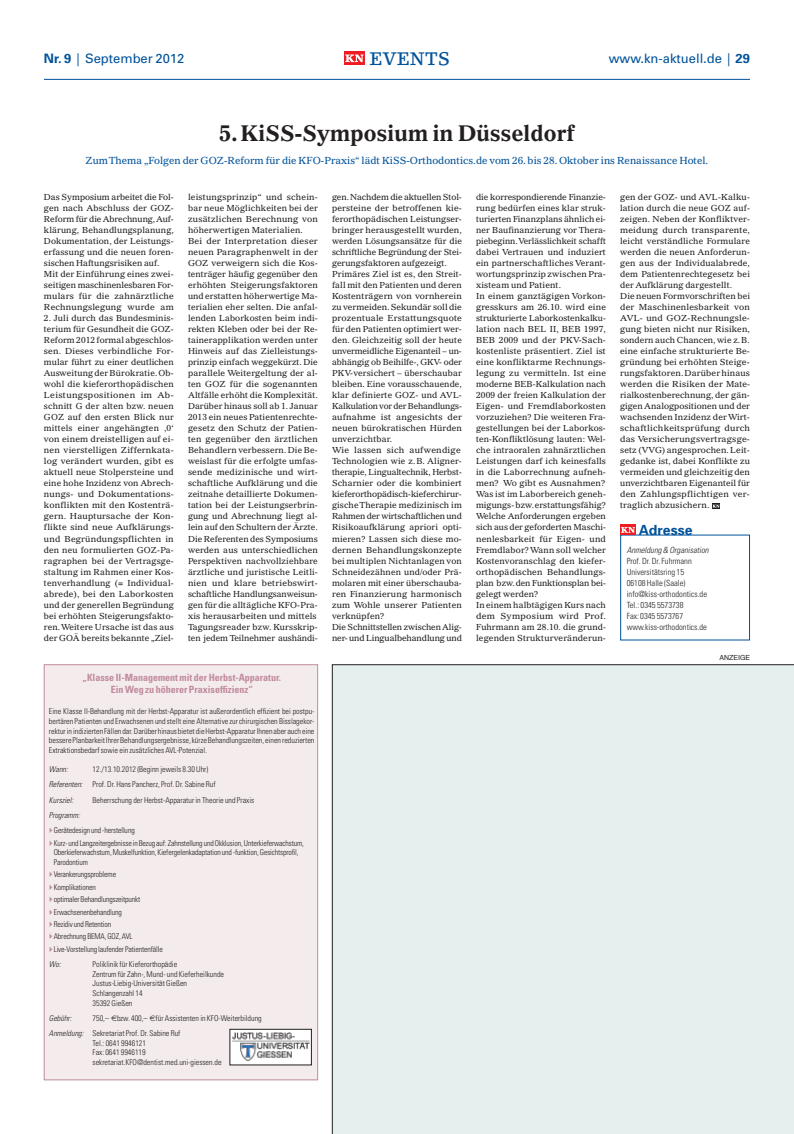
<style>
.page{position:relative;width:794px;height:1134px;background:#fff}
.page>*{position:absolute;margin:0;border:0;box-sizing:border-box;transform-origin:0 0}
.t1{font:700 22px "Gazette LH";color:#231f20}
.t2{font:18px "Lino Letter Medium Os F";color:#01529a}
.t3{font:700 14px "Univers";color:#01529a}
.t4{font:13px "Univers";color:#01529a}
.t5{font:10px "Gazette LH";color:#01529a}
.t6{font:700 condensed 10px/12px "Univers";color:#c08b9d;text-align:center}
.t7{font:8.5px/11px "Gazette LH";letter-spacing:.01em;color:#231f20}
.t8{font:300 condensed 8.5px/11px "Univers";color:#231f20}
.t9{font:italic 300 condensed 8.5px "Univers";color:#231f20}
.t10{font:300 condensed 8px/9.6px "Univers";color:#231f20}
.t11{font:italic 300 condensed 8px "Univers";color:#231f20}
.t12{font:7px "Helvetica";color:#231f20}
.s1{font-weight:700}
.s2{font-style:italic}
</style>
<div class="page">
<svg style="left:712px;top:504px;width:8px;height:4px"></svg>
<div style="left:344px;top:52px;width:20px;height:13px;background:#ee1d23"></div>
<svg style="left:345px;top:54px;width:18px;height:8px"></svg>
<hr style="left:44px;top:79px;width:706px;height:1px;background:#01529a">
<div style="left:332px;top:664px;width:462px;height:470px;background:#e5efed"></div>
<div style="left:44px;top:665px;width:273px;height:414px;background:#f4ebed"></div>
<div style="left:44px;top:664px;width:274px;height:416px;border:1px solid #c08b9d"></div>
<div style="left:230px;top:1029px;width:81px;height:36px;background:#fff"></div>
<img style="left:233px;top:1032px;width:76px;height:29px">
<div style="left:230px;top:1029px;width:81px;height:36px;border:1px solid #231f20"></div>
<div style="left:620px;top:534px;width:130px;height:106px;border:1px solid #01529a"></div>
<div style="left:620px;top:525px;width:16px;height:10px;background:#ee1d23"></div>
<svg style="left:621px;top:527px;width:14px;height:6px"></svg>
<h3 class="t4" style="left:44px;top:54px;width:142px"><span class="s1">Nr. 9</span> | September 2012</h3>
<h2 class="t2" style="left:369px;top:52px;width:82px">EVENTS</h2>
<h3 class="t4" style="left:608px;top:54px;width:143px">www.kn-aktuell.de | <span class="s1">29</span></h3>
<h1 class="t1" style="left:219px;top:125px;width:357px">5. KiSS-Symposium in Düsseldorf</h1>
<p class="t5" style="left:86px;top:157px;width:624px">ZumThema „Folgen der GOZ-Reform für die KFO-Praxis“ lädt KiSS-Orthodontics.de vom 26. bis 28. Oktober ins Renaissance Hotel.</p>
<p class="t7" style="left:44px;top:193px;width:131px">Das Symposium arbeitet die Fol&shy;gen nach Abschluss der GOZ-<br>Reform für die Abrechnung,Auf&shy;klärung, Behandlungsplanung,<br>Dokumentation, der Leistungs&shy;erfassung und die neuen foren&shy;sischen Haftungsrisiken auf.<br>Mit der Einführung eines zwei&shy;seitigen maschinenlesbaren For&shy;mulars für die zahnärztliche<br>Rechnungslegung wurde am</p>
<p class="t7" style="left:44px;top:314px;width:131px;text-align:justify">2. Juli durch das Bundesminis&shy;terium für Gesundheit die GOZ-Reform 2012 formal abgeschlos&shy;sen. Dieses verbindliche For&shy;mular führt zu einer deutlichen Ausweitungder Bürokratie.Ob&shy;wohl die kieferorthopädischen Leistungspositionen im Ab&shy;schnitt G der alten bzw. neuen GOZ auf den ersten Blick nur mittels einer angehängten ‚0‘ von einem dreistelligen auf ei&shy;nen vierstelligen Ziffernkata&shy;log verändert wurden, gibt es aktuell neue Stolpersteine und eine hohe Inzidenz von Abrech&shy;nungs- und Dokumentations&shy;konflikten mit den Kostenträ&shy;gern. Hauptursache der Kon&shy;flikte sind neue Aufklärungs&shy;und Begründungspflichten in den neu formulierten GOZ-Pa&shy;ragraphen bei der Vertragsge&shy;staltung im Rahmen einer Kos&shy;tenverhandlung (= Individual&shy;abrede), bei den Laborkosten und der generellen Begründung bei erhöhten Steigerungsfakto&shy;ren.Weitere Ursache ist das aus der GOÄ bereits bekannte „Ziel-</p>
<p class="t7" style="left:188px;top:193px;width:131px">leistungsprinzip“ und schein&shy;bar neue Möglichkeiten bei der zusätzlichen Berechnung von höherwertigen Materialien.<br>Bei der Interpretation dieser neuen Paragraphenwelt in der<br>GOZ verweigern sich die Kos&shy;tenträger häufig gegenüber den erhöhten Steigerungsfaktoren und erstatten höherwertige Ma&shy;terialien eher selten. Die anfal&shy;lenden Laborkosten beim indi&shy;rekten Kleben oder bei der Re&shy;tainerapplikation werden unter<br>Hinweis auf das Zielleistungs&shy;prinzip einfach weggekürzt. Die parallele Weitergeltung der al&shy;ten GOZ für die sogenannten<br>Altfälle erhöht die Komplexität.<br>Darüber hinaus soll ab 1. Januar<br>2013 ein neues Patientenrechte&shy;gesetz den Schutz der Patien&shy;ten gegenüber den ärztlichen<br>Behandlern verbessern. Die Be&shy;weislast für die erfolgte umfas&shy;sende medizinische und wirt&shy;schaftliche Aufklärung und die zeitnahe detaillierte Dokumen&shy;tation bei der Leistungserbrin&shy;gung und Abrechnung liegt al&shy;lein auf den Schultern der Ärzte.<br>Die Referenten des Symposiums werden aus unterschiedlichen<br>Perspektiven nachvollziehbare ärztliche und juristische Leitli&shy;nien und klare betriebswirt&shy;schaftliche Handlungsanweisun&shy;gen für die alltägliche KFO-Pra&shy;xis herausarbeiten und mittels<br>Tagungsreader bzw. Kursskrip&shy;ten jedem Teilnehmer aushändi-</p>
<p class="t7" style="left:332px;top:193px;width:131px">gen.Nachdem die aktuellen Stol&shy;persteine der betroffenen kie&shy;ferorthopädischen Leistungser&shy;bringer herausgestellt wurden, werden Lösungsansätze für die schriftliche Begründung der Stei&shy;gerungsfaktoren aufgezeigt.<br>Primäres Ziel ist es, den Streit&shy;fall mit den Patienten und deren<br>Kostenträgern von vornherein zuvermeiden.Sekundär soll die prozentuale Erstattungsquote für den Patienten optimiert wer&shy;den. Gleichzeitig soll der heute unvermeidliche Eigenanteil – un&shy;abhängig ob Beihilfe-, GKV- oder<br>PKV-versichert – überschaubar bleiben. Eine vorausschauende, klar definierte GOZ- und AVL-<br>Kalkulation vor der Behandlungs&shy;aufnahme ist angesichts der neuen bürokratischen Hürden unverzichtbar.<br>Wie lassen sich aufwendige<br>Technologien wie z.B. Aligner&shy;therapie, Lingualtechnik, Herbst-<br>Scharnier oder die kombiniert kieferorthopädisch-kieferchirur&shy;gischeTherapie medizinisch im<br>Rahmen der wirtschaftlichen und<br>Risikoaufklärung apriori opti&shy;mieren? Lassen sich diese mo&shy;dernen Behandlungskonzepte bei multiplen Nichtanlagen von<br>Schneidezähnen und/oder Prä&shy;molaren mit einer überschauba&shy;ren Finanzierung harmonisch zum Wohle unserer Patienten verknüpfen?<br>Die Schnittstellen zwischen Alig&shy;ner- und Lingualbehandlung und</p>
<p class="t7" style="left:476px;top:193px;width:131px">die korrespondierende Finanzie&shy;rung bedürfen eines klar struk&shy;turierten Finanzplans ähnlich ei&shy;ner Baufinanzierung vor Thera&shy;piebeginn.Verlässlichkeit schafft dabei Vertrauen und induziert ein partnerschaftliches Verant&shy;wortungsprinzip zwischen Pra&shy;xisteam und Patient.<br>In einem ganztägigen Vorkon&shy;gresskurs am 26.10. wird eine strukturierte Laborkostenkalku&shy;lation nach BEL II, BEB 1997,<br>BEB 2009 und der PKV-Sach&shy;kostenliste präsentiert. Ziel ist eine konfliktarme Rechnungs&shy;legung zu vermitteln. Ist eine moderne BEB-Kalkulation nach<br>2009 der freien Kalkulation der<br>Eigen- und Fremdlaborkosten vorzuziehen? Die weiteren Fra&shy;gestellungen bei der Laborkos&shy;ten-Konfliktlösung lauten: Wel&shy;che intraoralen zahnärztlichen<br>Leistungen darf ich keinesfalls in die Laborrechnung aufneh&shy;men? Wo gibt es Ausnahmen?<br>Was ist im Laborbereich geneh&shy;migungs-bzw.erstattungsfähig?<br>Welche Anforderungen ergeben sich aus der geforderten Maschi&shy;nenlesbarkeit für Eigen- und<br>Fremdlabor?Wann soll welcher<br>Kostenvoranschlag den kiefer&shy;orthopädischen Behandlungs&shy;plan bzw.den Funktionsplan bei&shy;gelegt werden?<br>In einem halbtägigen Kurs nach dem Symposium wird Prof.<br>Fuhrmann am 28.10. die grund&shy;legenden Strukturveränderun-</p>
<p class="t7" style="left:620px;top:193px;width:131px">gen der GOZ- und AVL-Kalku&shy;lation durch die neue GOZ auf&shy;zeigen. Neben der Konfliktver&shy;meidung durch transparente, leicht verständliche Formulare werden die neuen Anforderun&shy;gen aus der Individualabrede, dem Patientenrechtegesetz bei der Aufklärung dargestellt.<br>Die neuen Formvorschriften bei der Maschinenlesbarkeit von<br>AVL- und GOZ-Rechnungsle&shy;gung bieten nicht nur Risiken, sondern auch Chancen, wie z.B. eine einfache strukturierte Be&shy;gründung bei erhöhten Steige&shy;rungsfaktoren.Darüberhinaus werden die Risiken der Mate&shy;rialkostenberechnung, der gän&shy;gigen Analogpositionen und der wachsenden Inzidenz derWirt&shy;schaftlichkeitsprüfung durch das Versicherungsvertragsge&shy;setz (VVG) angesprochen.Leit&shy;gedanke ist, dabei Konflikte zu vermeiden und gleichzeitig den unverzichtbaren Eigenanteil für den Zahlungspflichtigen ver&shy;traglich abzusichern.</p>
<h3 class="t3" style="left:639px;top:524px;width:55px">Adresse</h3>
<p class="t9" style="left:626px;top:546px;width:83px">Anmeldung &amp; Organisation</p>
<p class="t8" style="left:626px;top:556px;width:82px">Prof. Dr. Dr. Fuhrmann<br>Universitätsring 15<br>06108 Halle (Saale) info@kiss-orthodontics.de<br>Tel.: 0345 5573738<br>Fax: 0345 5573767 www.kiss-orthodontics.de</p>
<p class="t12" style="left:719px;top:655px;width:32px">ANZEIGE</p>
<p class="t6" style="left:83px;top:672px;width:200px">„Klasse II-Management mit der Herbst-Apparatur.<br>Ein Weg zu höherer Praxiseffizienz“</p>
<p class="t10" style="left:49px;top:707px;width:267px;text-align:justify">Eine Klasse II-Behandlung mit der Herbst-Apparatur ist außerordentlich effizient bei postpu&shy;bertären Patienten und Erwachsenen und stellt eine Alternative zurchirurgischen Bisslagekor&shy;rekturin indizierten Fällen dar.Darüber hinaus bietet dieHerbst-ApparaturIhnen aber auch eine bessere PlanbarkeitIhrerBehandlungsergebnisse,kürzeBehandlungszeiten, einen reduzierten Extraktionsbedarf sowie ein zusätzliches AVL-Potenzial.</p>
<p class="t11" style="left:49px;top:766px;width:20px">Wann:</p>
<p class="t10" style="left:49px;top:762px;width:168px;line-height:15.3px;text-indent:44px">12./13.10.2012 (Beginn jeweils 8.30 Uhr)<br><span class="s2">Referenten:</span> Prof. Dr. Hans Pancherz, Prof. Dr. Sabine Ruf<br><span class="s2">Kursziel:</span></p>
<p class="t10" style="left:93px;top:796px;width:163px">Beherrschung der Herbst-Apparatur in Theorie und Praxis</p>
<p class="t11" style="left:49px;top:812px;width:33px">Programm:</p>
<p class="t10" style="left:54px;top:825px;width:252px;line-height:12.4px">Gerätedesign und -herstellung<br>Kurz- und Langzeitergebnisse in Bezug auf: Zahnstellung undOkklusion,Unterkieferwachstum,</p>
<p class="t10" style="left:54px;top:848px;width:246px">Oberkieferwachstum,Muskelfunktion, Kiefergelenkadaptation und -funktion,Gesichtsprofil,<br>Parodontium</p>
<p class="t10" style="left:54px;top:869px;width:111px;line-height:12.4px">Verankerungsprobleme<br>Komplikationen<br>optimaler Behandlungszeitpunkt<br>Erwachsenenbehandlung<br>Rezidiv und Retention<br>Abrechnung BEMA,GOZ,AVL<br>Live-Vorstellung laufender Patientenfälle</p>
<p class="t11" style="left:49px;top:961px;width:13px">Wo:</p>
<p class="t10" style="left:93px;top:960px;width:133px">Poliklinik für Kieferorthopädie<br>Zentrum für Zahn-, Mund- und Kieferheilkunde<br>Justus-Liebig-Universität Gießen<br>Schlangenzahl 14<br>35392 Gießen</p>
<p class="t11" style="left:49px;top:1015px;width:24px">Gebühr:</p>
<p class="t10" style="left:49px;top:1011px;width:214px;line-height:15.3px;text-indent:44px">750,– bzw. 400,– für Assistenten in KFO-Weiterbildung<br><span class="s2">Anmeldung:</span> Sekretariat Prof. Dr. Sabine Ruf</p>
<p class="t10" style="left:93px;top:1039px;width:130px">Tel.: 0641 9946121<br>Fax: 0641 9946119 sekretariat.KFO@dentist.med.uni-giessen.de</p>
</div>
